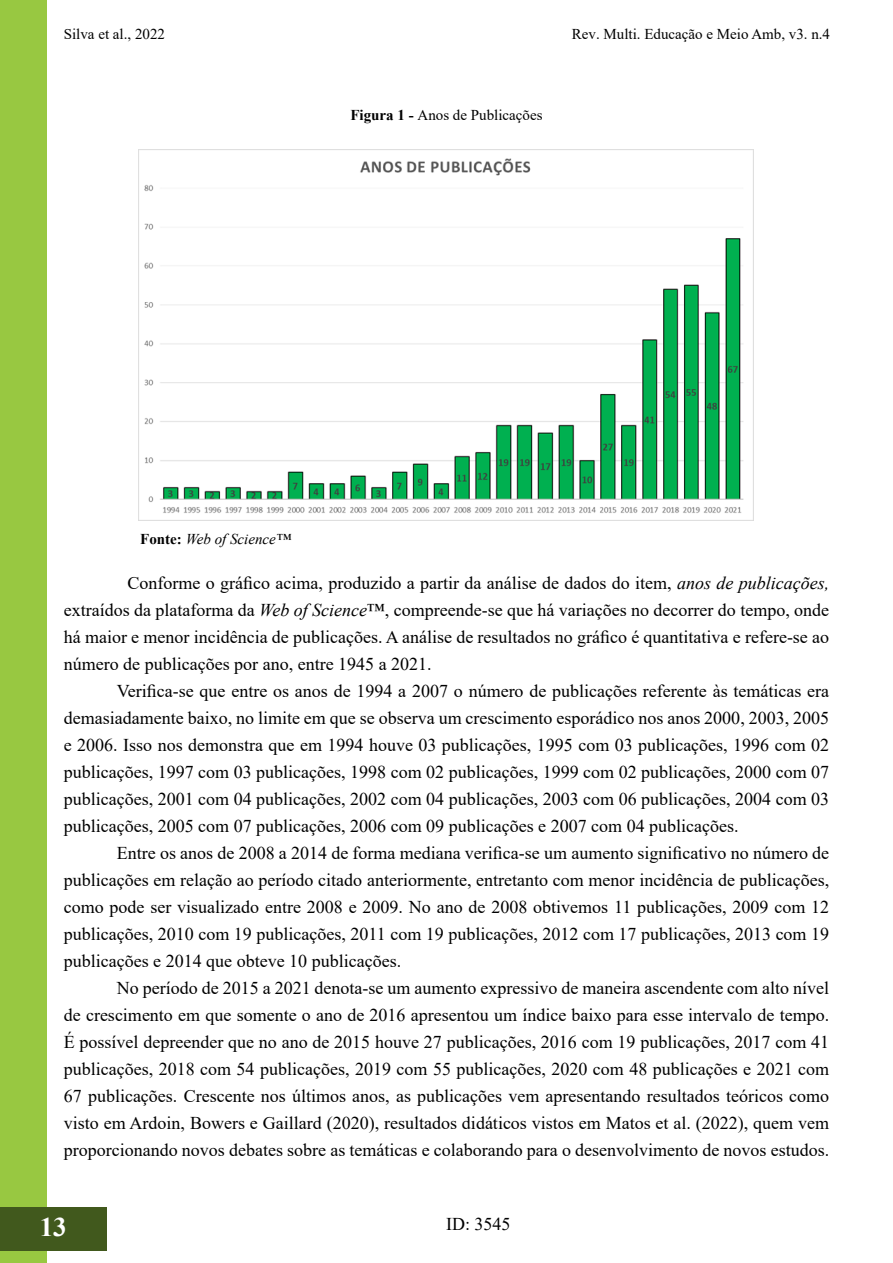
<style>
.page{position:relative;width:893px;height:1263px;background:#fff}
.page>*{position:absolute;margin:0;border:0;box-sizing:border-box;transform-origin:0 0}
.t1{font:700 27px "Times New Roman";color:#fff}
.t2{font:18px/27px "Times New Roman";color:#000;text-align:justify}
.t3{font:15px "Times New Roman";color:#000}
.t4{font:italic 15px "Times New Roman";color:#000}
.s1{font-weight:700}
.s2{font-weight:700;font-style:normal}
.s3{font-style:italic}
</style>
<div class="page">
<div style="left:0;top:0;width:47px;height:1262px;background:#98c841"></div>
<hr style="left:892px;top:1207px;width:1px;height:43px;background:#41591d">
<div style="left:0;top:1207px;width:106px;height:43px;background:#41591d"></div>
<img style="left:138px;top:150px;width:606px;height:370px">
<p class="t3" style="left:64px;top:24px;width:103px">Silva et al., 2022</p>
<p class="t3" style="left:572px;top:24px;width:260px">Rev. Multi. Educação e Meio Amb, v3. n.4</p>
<p class="t3" style="left:350px;top:104px;width:194px"><span class="s1">Figura 1 -</span> Anos de Publicações</p>
<p class="t4" style="left:140px;top:528px;width:152px"><span class="s2">Fonte:</span> Web of Science™</p>
<p class="t2" style="left:64px;top:568px;width:767px;text-indent:64px">Conforme o gráfico acima, produzido a partir da análise de dados do item, <span class="s3">anos de publicações, </span>extraídos da plataforma da <span class="s3">Web of Science</span>™, compreende-se que há variações no decorrer do tempo, onde há maior e menor incidência de publicações. A análise de resultados no gráfico é quantitativa e refere-se ao número de publicações por ano, entre 1945 a 2021.</p>
<p class="t2" style="left:64px;top:676px;width:767px;text-indent:53px">Verifica-se que entre os anos de 1994 a 2007 o número de publicações referente às temáticas era demasiadamente baixo, no limite em que se observa um crescimento esporádico nos anos 2000, 2003, 2005 e 2006. Isso nos demonstra que em 1994 houve 03 publicações, 1995 com 03 publicações, 1996 com 02 publicações, 1997 com 03 publicações, 1998 com 02 publicações, 1999 com 02 publicações, 2000 com 07 publicações, 2001 com 04 publicações, 2002 com 04 publicações, 2003 com 06 publicações, 2004 com 03 publicações, 2005 com 07 publicações, 2006 com 09 publicações e 2007 com 04 publicações.</p>
<p class="t2" style="left:64px;top:838px;width:767px;text-indent:53px">Entre os anos de 2008 a 2014 de forma mediana verifica-se um aumento significativo no número de publicações em relação ao período citado anteriormente, entretanto com menor incidência de publicações, como pode ser visualizado entre 2008 e 2009. No ano de 2008 obtivemos 11 publicações, 2009 com 12 publicações, 2010 com 19 publicações, 2011 com 19 publicações, 2012 com 17 publicações, 2013 com 19 publicações e 2014 que obteve 10 publicações.</p>
<p class="t2" style="left:64px;top:973px;width:767px;text-indent:53px">No período de 2015 a 2021 denota-se um aumento expressivo de maneira ascendente com alto nível de crescimento em que somente o ano de 2016 apresentou um índice baixo para esse intervalo de tempo.<br>É possível depreender que no ano de 2015 houve 27 publicações, 2016 com 19 publicações, 2017 com 41 publicações, 2018 com 54 publicações, 2019 com 55 publicações, 2020 com 48 publicações e 2021 com 67 publicações. Crescente nos últimos anos, as publicações vem apresentando resultados teóricos como visto em Ardoin, Bowers e Gaillard (2020), resultados didáticos vistos em Matos et al. (2022), quem vem proporcionando novos debates sobre as temáticas e colaborando para o desenvolvimento de novos estudos.</p>
<h1 class="t1" style="left:40px;top:1207px;width:28px">13</h1>
<p class="t2" style="left:446px;top:1210px;width:66px">ID: 3545</p>
</div>
